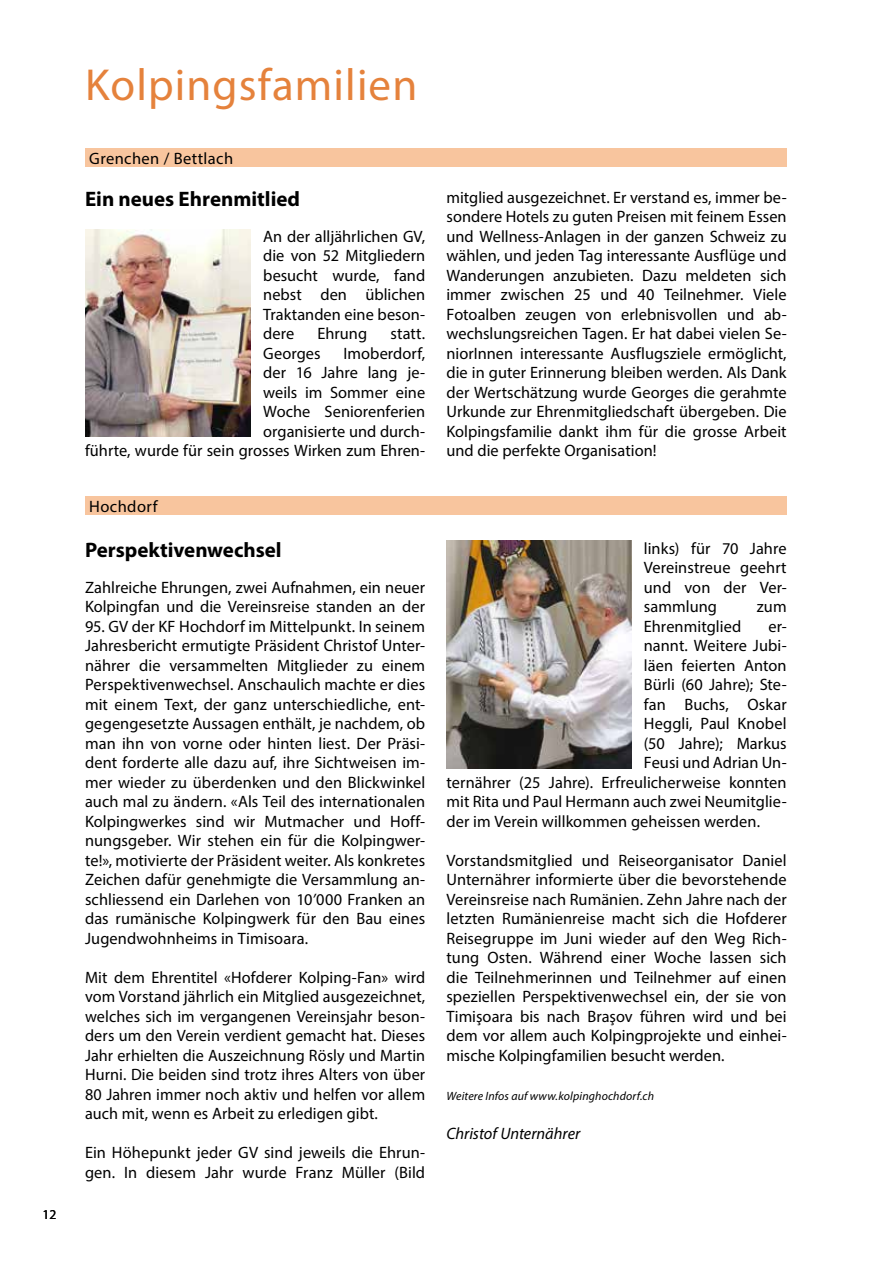
<style>
.page{position:relative;width:893px;height:1263px;background:#fff}
.page>*{position:absolute;margin:0;border:0;box-sizing:border-box;transform-origin:0 0}
.t1{font:45px "Myriad Pro";letter-spacing:.025em;color:#e5823c}
.t2{font:700 21px "Myriad Pro";color:#000}
.t3{font:16.5px/19.5px "Myriad Pro";letter-spacing:.005em;color:#000;text-align:justify}
.t4{font:16.5px "Myriad Pro";letter-spacing:.025em;color:#000}
.t5{font:italic 16.5px "Myriad Pro";color:#000}
.t6{font:13.5px "Myriad Pro";color:#000}
.t7{font:italic 12px "Myriad Pro";letter-spacing:.015em;color:#000}
.s1{font-style:italic}
</style>
<div class="page">
<div style="left:85px;top:148px;width:702px;height:19px;background:#f8c59e"></div>
<div style="left:85px;top:496px;width:702px;height:19px;background:#f8c59e"></div>
<img style="left:85px;top:230px;width:165px;height:207px">
<img style="left:446px;top:541px;width:185px;height:227px">
<p class="t6" style="left:43px;top:1206px;width:15px">12</p>
<h1 class="t1" style="left:85px;top:57px;width:334px">Kolpingsfamilien</h1>
<p class="t4" style="left:89px;top:148px;width:145px">Grenchen / Bettlach</p>
<p class="t2" style="left:85px;top:185px;width:217px">Ein neues Ehrenmitlied</p>
<p class="t3" style="left:263px;top:226px;width:164px">An der alljährlichen GV, die von 52 Mitgliedern besucht wurde, fand nebst den üblichen Traktanden eine beson&shy;dere</p>
<p class="t3" style="left:318px;top:324px;width:51px">Ehrung</p>
<p class="t3" style="left:390px;top:324px;width:36px">statt.</p>
<p class="t3" style="left:263px;top:343px;width:59px">Georges</p>
<p class="t3" style="left:85px;top:343px;width:342px;text-align:right">Imoberdorf,<br>der 16 Jahre lang je-<br>weils im Sommer eine<br>Woche Seniorenferien<br>organisierte und durch-<br>führte, wurde für sein grosses Wirken zum Ehren-</p>
<p class="t4" style="left:89px;top:496px;width:70px">Hochdorf</p>
<p class="t2" style="left:85px;top:536px;width:198px">Perspektivenwechsel</p>
<p class="t3" style="left:85px;top:577px;width:342px">Zahlreiche Ehrungen, zwei Aufnahmen, ein neuer<br>Kolpingfan und die Vereinsreise standen an der</p>
<p class="t3" style="left:85px;top:616px;width:342px">95. GV der KF Hochdorf im Mittelpunkt. In seinem Jahresbericht ermutigte Präsident Christof Unter&shy;nährer die versammelten Mitglieder zu einem Perspektivenwechsel. Anschaulich machte er dies mit einem Text, der ganz unterschiedliche, ent&shy;gegengesetzte Aussagen enthält, je nachdem, ob man ihn von vorne oder hinten liest. Der Präsi&shy;dent forderte alle dazu auf, ihre Sichtweisen im&shy;mer wieder zu überdenken und den Blickwinkel auch mal zu ändern. «Als Teil des internationalen Kolpingwerkes sind wir Mutmacher und Hoff&shy;nungsgeber. Wir stehen ein für die Kolpingwer&shy;te!», motivierte der Präsident weiter. Als konkretes Zeichen dafür genehmigte die Versammlung an&shy;schliessend ein Darlehen von 10<span class="s1">’</span>000 Franken an das rumänische Kolpingwerk für den Bau eines Jugendwohnheims in Timisoara.</p>
<p class="t3" style="left:85px;top:967px;width:342px">Mit dem Ehrentitel «Hofderer Kolping-Fan» wird vom Vorstand jährlich ein Mitglied ausgezeichnet, welches sich im vergangenen Vereinsjahr beson&shy;ders um den Verein verdient gemacht hat. Dieses Jahr erhielten die Auszeichnung Rösly und Martin Hurni. Die beiden sind trotz ihres Alters von über 80 Jahren immer noch aktiv und helfen vor allem auch mit, wenn es Arbeit zu erledigen gibt.</p>
<p class="t3" style="left:85px;top:1143px;width:342px">Ein Höhepunkt jeder GV sind jeweils die Ehrun&shy;gen. In diesem Jahr wurde Franz Müller (Bild</p>
<p class="t3" style="left:446px;top:187px;width:342px">mitglied ausgezeichnet. Er verstand es, immer be&shy;sondere Hotels zu guten Preisen mit feinem Essen und Wellness-Anlagen in der ganzen Schweiz zu wählen, und jeden Tag interessante Ausflüge und Wanderungen anzubieten. Dazu meldeten sich immer zwischen 25 und 40 Teilnehmer. Viele Fotoalben zeugen von erlebnisvollen und ab&shy;wechslungsreichen Tagen. Er hat dabei vielen Se&shy;niorInnen interessante Ausflugsziele ermöglicht, die in guter Erinnerung bleiben werden. Als Dank der Wertschätzung wurde Georges die gerahmte Urkunde zur Ehrenmitgliedschaft übergeben. Die Kolpingsfamilie dankt ihm für die grosse Arbeit und die perfekte Organisation!</p>
<p class="t3" style="left:644px;top:538px;width:144px">links) für 70 Jahre Vereinstreue geehrt und von der Ver&shy;sammlung</p>
<p class="t3" style="left:757px;top:597px;width:31px">zum</p>
<p class="t3" style="left:644px;top:616px;width:99px">Ehrenmitglied</p>
<p class="t3" style="left:768px;top:616px;width:20px">er-</p>
<p class="t3" style="left:644px;top:636px;width:144px">nannt. Weitere Jubi-</p>
<p class="t3" style="left:644px;top:655px;width:144px">läen feierten Anton</p>
<p class="t3" style="left:644px;top:675px;width:144px">Bürli (60 Jahre); Ste-</p>
<p class="t3" style="left:644px;top:694px;width:144px">fan Buchs, Oskar</p>
<p class="t3" style="left:644px;top:714px;width:144px">Heggli, Paul Knobel</p>
<p class="t3" style="left:644px;top:733px;width:144px">(50 Jahre); Markus</p>
<p class="t3" style="left:644px;top:753px;width:144px">Feusi und Adrian Un-</p>
<p class="t3" style="left:446px;top:772px;width:342px">ternährer (25 Jahre). Erfreulicherweise konnten</p>
<p class="t3" style="left:446px;top:792px;width:342px">mit Rita und Paul Hermann auch zwei Neumitglie-</p>
<p class="t3" style="left:446px;top:811px;width:315px">der im Verein willkommen geheissen werden.</p>
<p class="t3" style="left:446px;top:850px;width:342px">Vorstandsmitglied und Reiseorganisator Daniel Unternährer informierte über die bevorstehende Vereinsreise nach Rumänien. Zehn Jahre nach der letzten Rumänienreise macht sich die Hofderer Reisegruppe im Juni wieder auf den Weg Rich&shy;tung Osten. Während einer Woche lassen sich die Teilnehmerinnen und Teilnehmer auf einen speziellen Perspektivenwechsel ein, der sie von Timişoara bis nach Braşov führen wird und bei dem vor allem auch Kolpingprojekte und einhei&shy;mische Kolpingfamilien besucht werden.</p>
<p class="t7" style="left:446px;top:1088px;width:209px">Weitere Infos auf www.kolpinghochdorf.ch</p>
<p class="t5" style="left:446px;top:1123px;width:135px">Christof Unternährer</p>
</div>
